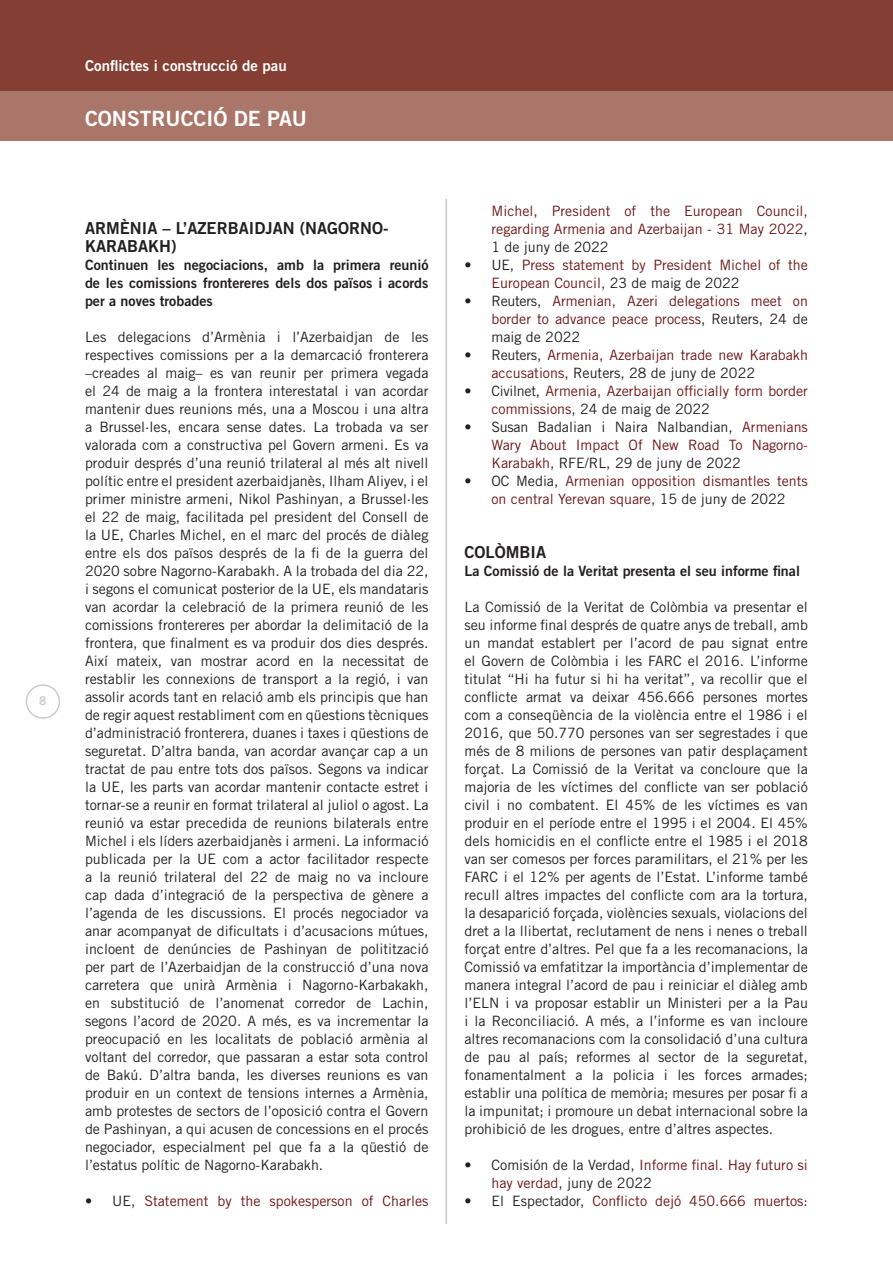
<style>
.page{position:relative;width:893px;height:1263px;background:#fff}
.page>*{position:absolute;margin:0;border:0;box-sizing:border-box;transform-origin:0 0}
.t1{font:21px "Trade Gothic LT Std Bd 2";color:#fff}
.t2{font:16.5px/18px "Trade Gothic LT Std Bd 2";color:#231f20}
.t3{font:15px "Trade Gothic LT Std Bd 2";color:#fff}
.t4{font:14.25px/18px "Trade Gothic LT Std";color:#231f20;text-align:justify}
.t5{font:14.25px/18px "Trade Gothic LT Std";color:#6e1617}
.t6{font:14.25px/18px "Trade Gothic LT Std Bd 2";color:#231f20;text-align:justify}
.t7{font:12px "Trade Gothic LT Std Bd 2";color:#ccc}
.s1{color:#231f20}
.s2{color:#6e1617}
</style>
<div class="page">
<div style="left:0;top:0;width:893px;height:91px;background:#843e34"></div>
<div style="left:0;top:91px;width:893px;height:49px;background:#aa7669"></div>
<div style="left:26px;top:684px;width:34px;height:35px;border:2px solid #ccc;border-radius:50%"></div>
<hr style="left:446px;top:199px;width:1px;height:1025px;background:#ccc">
<p class="t7" style="left:39px;top:693px;width:9px">8</p>
<p class="t3" style="left:85px;top:57px;width:203px">Conflictes i construcció de pau</p>
<p class="t1" style="left:85px;top:105px;width:224px">CONSTRUCCIÓ DE PAU</p>
<p class="t2" style="left:85px;top:219px;width:305px">ARMÈNIA – L’AZERBAIDJAN (NAGORNO-<br>KARABAKH)</p>
<p class="t6" style="left:85px;top:256px;width:345px">Continuen les negociacions, amb la primera reunió de les comissions frontereres dels dos països i acords per a noves trobades</p>
<p class="t4" style="left:85px;top:328px;width:345px">Les delegacions d’Armènia i l’Azerbaidjan de les respectives comissions per a la demarcació fronterera –creades al maig– es van reunir per primera vegada el 24 de maig a la frontera interestatal i van acordar mantenir dues reunions més, una a Moscou i una altra a Brussel·les, encara sense dates. La trobada va ser valorada com a constructiva pel Govern armeni. Es va produir després d’una reunió trilateral al més alt nivell polític entre el president azerbaidjanès, Ilham Aliyev, i el primer ministre armeni, Nikol Pashinyan, a Brussel·les el 22 de maig, facilitada pel president del Consell de la UE, Charles Michel, en el marc del procés de diàleg entre els dos països després de la fi de la guerra del 2020 sobre Nagorno-Karabakh. A la trobada del dia 22, i segons el comunicat posterior de la UE, els mandataris van acordar la celebració de la primera reunió de les comissions frontereres per abordar la delimitació de la frontera, que finalment es va produir dos dies després.<br>Així mateix, van mostrar acord en la necessitat de restablir les connexions de transport a la regió, i van assolir acords tant en relació amb els principis que han de regir aquest restabliment com en qüestions tècniques d’administració fronterera, duanes i taxes i qüestions de seguretat. D’altra banda, van acordar avançar cap a un tractat de pau entre tots dos països. Segons va indicar la UE, les parts van acordar mantenir contacte estret i tornar-se a reunir en format trilateral al juliol o agost. La reunió va estar precedida de reunions bilaterals entre Michel i els líders azerbaidjanès i armeni. La informació publicada per la UE com a actor facilitador respecte a la reunió trilateral del 22 de maig no va incloure cap dada d’integració de la perspectiva de gènere a l’agenda de les discussions. El procés negociador va anar acompanyat de dificultats i d’acusacions mútues, incloent de denúncies de Pashinyan de politització per part de l’Azerbaidjan de la construcció d’una nova carretera que unirà Armènia i Nagorno-Karbakakh, en substitució de l’anomenat corredor de Lachin, segons l’acord de 2020. A més, es va incrementar la preocupació en les localitats de població armènia al voltant del corredor, que passaran a estar sota control de Bakú. D’altra banda, les diverses reunions es van produir en un context de tensions internes a Armènia, amb protestes de sectors de l’oposició contra el Govern de Pashinyan, a qui acusen de concessions en el procés negociador, especialment pel que fa a la qüestió de l’estatus polític de Nagorno-Karabakh.</p>
<p class="t5" style="left:85px;top:1192px;width:345px"><span class="s1">• UE,</span> Statement by the spokesperson of Charles</p>
<p class="t5" style="left:491px;top:202px;width:318px;text-align:justify">Michel, President of the European Council, regarding Armenia and Azerbaijan - 31 May 2022<span class="s1">, 1 de juny de 2022</span></p>
<p class="t5" style="left:491px;top:256px;width:318px;text-indent:-27px"><span class="s1">• UE,</span> Press statement by President Michel of the<br>European Council, <span class="s1">23 de maig de 2022</span></p>
<p class="t5" style="left:491px;top:292px;width:318px;text-align:justify;text-indent:-27px"><span class="s1">• Reuters,</span> Armenian, Azeri delegations meet on border to advance peace process<span class="s1">, Reuters, 24 de maig de 2022</span></p>
<p class="t5" style="left:491px;top:346px;width:318px;text-indent:-27px"><span class="s1">• Reuters,</span> Armenia, Azerbaijan trade new Karabakh accusations<span class="s1">, Reuters, 28 de juny de 2022</span></p>
<p class="t5" style="left:491px;top:382px;width:318px;text-indent:-27px"><span class="s1">• Civilnet,</span> Armenia, Azerbaijan officially form border commissions<span class="s1">, 24 de maig de 2022</span></p>
<p class="t4" style="left:491px;top:418px;width:318px;text-indent:-27px">• Susan Badalian i Naira Nalbandian, <span class="s2">Armenians Wary About Impact Of New Road To Nagorno-Karabakh</span>, RFE/RL, 29 de juny de 2022</p>
<p class="t5" style="left:464px;top:472px;width:345px;text-align:center"><span class="s1">• OC Media,</span> Armenian opposition dismantles tents on central Yerevan square<span class="s1">, 15 de juny de 2022</span></p>
<p class="t2" style="left:464px;top:543px;width:83px">COLÒMBIA</p>
<p class="t6" style="left:464px;top:562px;width:337px">La Comissió de la Veritat presenta el seu informe final</p>
<p class="t4" style="left:464px;top:598px;width:345px">La Comissió de la Veritat de Colòmbia va presentar el seu informe final després de quatre anys de treball, amb un mandat establert per l’acord de pau signat entre el Govern de Colòmbia i les FARC el 2016. L’informe titulat “Hi ha futur si hi ha veritat”, va recollir que el conflicte armat va deixar 456.666 persones mortes com a conseqüència de la violència entre el 1986 i el 2016, que 50.770 persones van ser segrestades i que més de 8 milions de persones van patir desplaçament forçat. La Comissió de la Veritat va concloure que la majoria de les víctimes del conflicte van ser població civil i no combatent. El 45% de les víctimes es van produir en el període entre el 1995 i el 2004. El 45% dels homicidis en el conflicte entre el 1985 i el 2018 van ser comesos per forces paramilitars, el 21% per les FARC i el 12% per agents de l’Estat. L’informe també recull altres impactes del conflicte com ara la tortura, la desaparició forçada, violències sexuals, violacions del dret a la llibertat, reclutament de nens i nenes o treball forçat entre d’altres. Pel que fa a les recomanacions, la Comissió va emfatitzar la importància d’implementar de manera integral l’acord de pau i reiniciar el diàleg amb l’ELN i va proposar establir un Ministeri per a la Pau i la Reconciliació. A més, a l’informe es van incloure altres recomanacions com la consolidació d’una cultura de pau al país; reformes al sector de la seguretat, fonamentalment a la policia i les forces armades; establir una política de memòria; mesures per posar fi a la impunitat; i promoure un debat internacional sobre la prohibició de les drogues, entre d’altres aspectes.</p>
<p class="t5" style="left:491px;top:1156px;width:318px;text-indent:-27px"><span class="s1">• Comisión de la Verdad,</span> Informe final. Hay futuro si hay verdad<span class="s1">, juny de 2022</span></p>
<p class="t5" style="left:464px;top:1192px;width:345px"><span class="s1">• El Espectador,</span> Conflicto dejó 450.666 muertos:</p>
</div>
